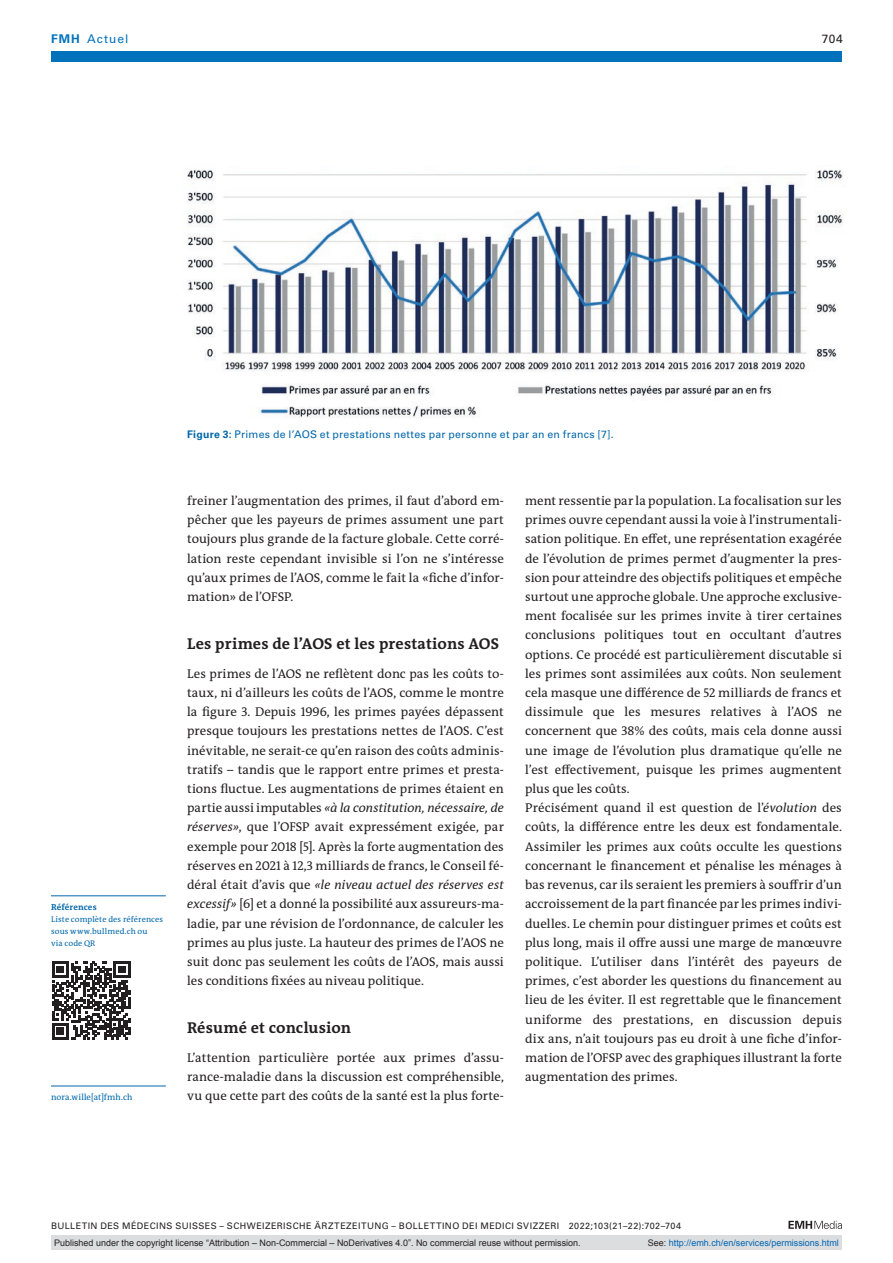
<style>
.page{position:relative;width:893px;height:1263px;background:#fff}
.page>*{position:absolute;margin:0;border:0;box-sizing:border-box;transform-origin:0 0}
.section-h1{font:700 15.75px "The Antiqua B W7";letter-spacing:.01em;color:#231f20}
.section-pn{font:12.75px/19.2px "The Antiqua B W5 Plain";color:#231f20;text-align:justify}
.t1{font:12px "Univers LT Std";letter-spacing:.085em;color:#0072bc}
.t2{font:12px "Univers LT Std";color:#231f20}
.fig-caption{font:10.5px "Univers LT Std";letter-spacing:.025em;color:#0067aa}
.t3{font:9px "Arial";color:#231f20}
.t4{font:9px "Univers LT Std";letter-spacing:.05em;color:#231f20}
.t5{font:9px "Arial";color:#0066b3}
.author-address{font:8.7px "The Antiqua B W5 Plain";letter-spacing:.025em;color:#0067aa}
.online-ref-title{font:700 8.7px "The Antiqua B W7";letter-spacing:.02em;color:#0067aa}
.online-ref{font:8.25px/12px "The Antiqua B W5 Plain";letter-spacing:.02em;color:#0067aa}
.s1{font-weight:700}
.s2{font-style:italic}
.s3{color:#231f20}
</style>
<div class="page">
<svg style="left:788px;top:1221px;width:54px;height:8px"></svg>
<img style="left:187px;top:169px;width:656px;height:249px">
<hr style="left:51px;top:1086px;width:115px;height:1px;background:#0067aa">
<hr style="left:51px;top:895px;width:115px;height:1px;background:#0067aa">
<svg style="left:52px;top:961px;width:78px;height:78px"></svg>
<div style="left:51px;top:51px;width:791px;height:11px;background:#0072bc"></div>
<div style="left:51px;top:1235px;width:791px;height:15px;background:#dcdddf"></div>
<p class="t1" style="left:51px;top:31px;width:79px"><span class="s1">FMH</span> Actuel</p>
<p class="t2" style="left:822px;top:31px;width:23px">704</p>
<p class="online-ref-title" style="left:51px;top:901px;width:47px">Références</p>
<p class="online-ref" style="left:51px;top:913px;width:114px">Liste complète des références sous www.bullmed.ch ou<br>via code QR</p>
<p class="author-address" style="left:51px;top:1091px;width:83px">nora.wille[at]fmh.ch</p>
<p class="fig-caption" style="left:187px;top:428px;width:428px"><span class="s1">Figure 3:</span> Primes de l’AOS et prestations nettes par personne et par an en francs [7].</p>
<p class="section-pn" style="left:187px;top:491px;width:318px">freiner l’augmentation des primes, il faut d’abord em&shy;pêcher que les payeurs de primes assument une part toujours plus grande de la facture globale. Cette corré&shy;lation reste cependant invisible si l’on ne s’intéresse qu’aux primes de l’AOS, comme le fait la «fiche d’infor&shy;mation» de l’OFSP.</p>
<p class="section-h1" style="left:187px;top:634px;width:314px">Les primes de l’AOS et les prestations AOS</p>
<p class="section-pn" style="left:187px;top:664px;width:318px">Les primes de l’AOS ne reflètent donc pas les coûts to&shy;taux, ni d’ailleurs les coûts de l’AOS, comme le montre la figure 3. Depuis 1996, les primes payées dépassent presque toujours les prestations nettes de l’AOS. C’est inévitable, ne serait-ce qu’en raison des coûts adminis&shy;tratifs – tandis que le rapport entre primes et presta&shy;tions fluctue. Les augmentations de primes étaient en partie aussi imputables <span class="s2">«à la constitution, nécessaire, de réserves»</span>, que l’OFSP avait expressément exigée, par exemple pour 2018 [5]. Après la forte augmentation des réserves en 2021 à 12,3 milliards de francs, le Conseil fé&shy;déral était d’avis que <span class="s2">«le niveau actuel des réserves est excessif»</span> [6] et a donné la possibilité aux assureurs-ma&shy;ladie, par une révision de l’ordonnance, de calculer les primes au plus juste. La hauteur des primes de l’AOS ne suit donc pas seulement les coûts de l’AOS, mais aussi les conditions fixées au niveau politique.</p>
<p class="section-h1" style="left:187px;top:1018px;width:165px">Résumé et conclusion</p>
<p class="section-pn" style="left:187px;top:1048px;width:318px">L’attention particulière portée aux primes d’assu&shy;rance-maladie dans la discussion est compréhensible, vu que cette part des coûts de la santé est la plus forte-</p>
<p class="section-pn" style="left:525px;top:491px;width:318px">ment ressentie par la population. La focalisation sur les primes ouvre cependant aussi la voie à l’instrumentali&shy;sation politique. En effet, une représentation exagérée de l’évolution de primes permet d’augmenter la pres&shy;sion pour atteindre des objectifs politiques et empêche surtout une approche globale. Une approche exclusive&shy;ment focalisée sur les primes invite à tirer certaines conclusions politiques tout en occultant d’autres options. Ce procédé est particulièrement discutable si les primes sont assimilées aux coûts. Non seulement cela masque une différence de 52 milliards de francs et dissimule que les mesures relatives à l’AOS ne concernent que 38% des coûts, mais cela donne aussi une image de l’évolution plus dramatique qu’elle ne l’est effectivement, puisque les primes augmentent plus que les coûts.</p>
<p class="section-pn" style="left:525px;top:798px;width:318px">Précisément quand il est question de l’<span class="s2">évolution</span> des coûts, la différence entre les deux est fondamentale.<br>Assimiler les primes aux coûts occulte les questions concernant le financement et pénalise les ménages à bas revenus, car ils seraient les premiers à souffrir d’un accroissement de la part financée par les primes indivi&shy;duelles. Le chemin pour distinguer primes et coûts est plus long, mais il offre aussi une marge de manœuvre politique. L’utiliser dans l’intérêt des payeurs de primes, c’est aborder les questions du financement au lieu de les éviter. Il est regrettable que le financement uniforme des prestations, en discussion depuis dix ans, n’ait toujours pas eu droit à une fiche d’infor&shy;mation de l’OFSP avec des graphiques illustrant la forte augmentation des primes.</p>
<p class="t4" style="left:51px;top:1220px;width:632px">BULLETIN DES MÉDECINS SUISSES – SCHWEIZERISCHE ÄRZTEZEITUNG – BOLLETTINO DEI MEDICI SVIZZERI 2022;103(21–22):702–704</p>
<p class="t3" style="left:54px;top:1237px;width:528px">Published under the copyright license “Attribution – Non-Commercial – NoDerivatives 4.0”. No commercial reuse without permission.</p>
<p class="t5" style="left:648px;top:1237px;width:193px"><span class="s3">See:</span> http://emh.ch/en/services/permissions.html</p>
</div>
